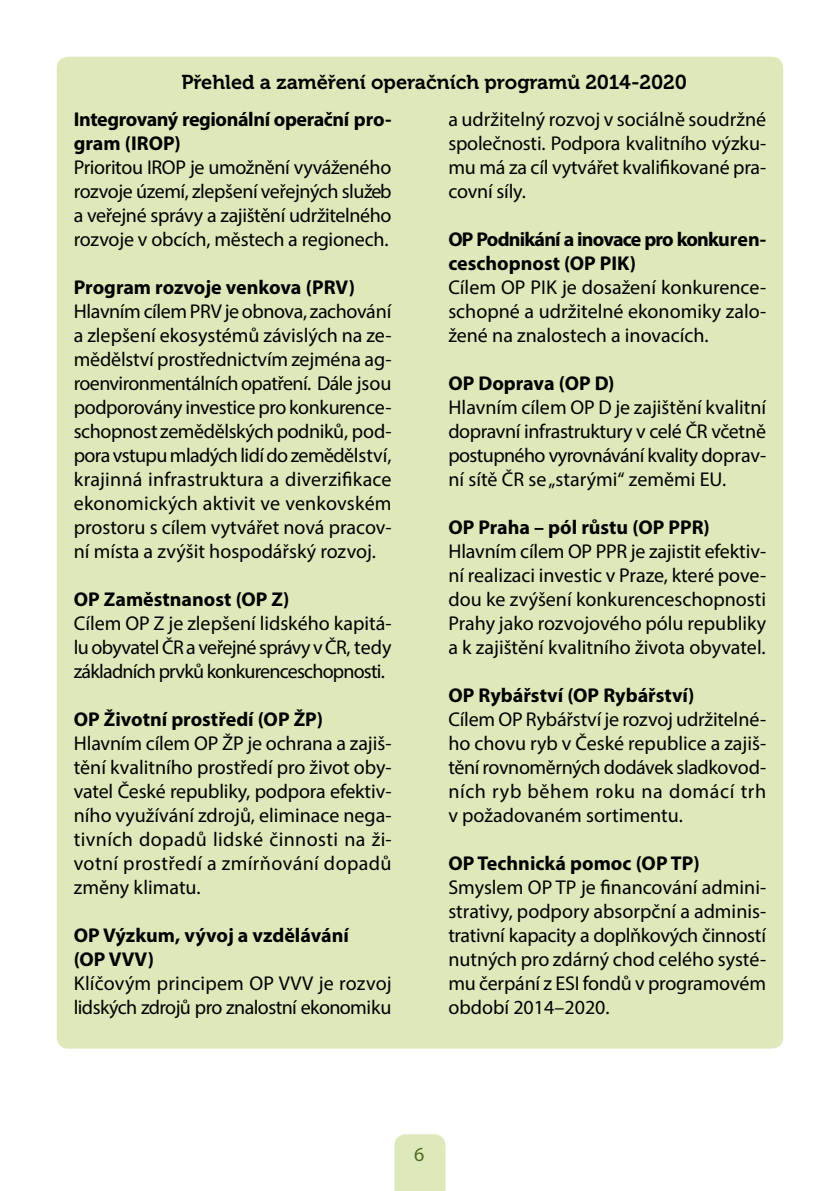
<style>
.page{position:relative;width:840px;height:1191px;background:#fff}
.page>*{position:absolute;margin:0;border:0;box-sizing:border-box;transform-origin:0 0}
.t1{font:20px/24px "Myriad Pro";color:#000;text-align:justify}
.t2{font:700 20px/24px "Myriad Pro";color:#000}
.t3{font:20px/24px "Myriad Pro";letter-spacing:-.025em;color:#000}
.t4{font:700 20px/24px "Myriad Pro";letter-spacing:-.04em;color:#000}
.t5{font:700 20px/24px "Myriad Pro";letter-spacing:-.02em;color:#000}
.t6{font:20px "Museo 700";color:#000}
.t7{font:20px "Myriad Pro";color:#516b23}
</style>
<div class="page">
<div style="left:394px;top:1134px;width:51px;height:57px;background:#dde9ba"></div>
<div style="left:57px;top:57px;width:725px;height:991px;background:#dde9ba;border-radius:11px"></div>
<p class="t6" style="left:181px;top:71px;width:507px">Přehled a zaměření operačních programů 2014-2020</p>
<p class="t5" style="left:74px;top:106px;width:319px">Integrovaný regionální operační pro&shy;gram (IROP)</p>
<p class="t1" style="left:74px;top:155px;width:319px">Prioritou IROP je umožnění vyváženého rozvoje území, zlepšení veřejných služeb a veřejné správy a zajištění udržitelného rozvoje v obcích, městech a regionech.</p>
<p class="t2" style="left:74px;top:274px;width:282px">Program rozvoje venkova (PRV)</p>
<p class="t1" style="left:74px;top:299px;width:319px">Hlavním cílem PRV je obnova, zachování a zlepšení ekosystémů závislých na ze&shy;mědělství prostřednictvím zejména ag&shy;roenvironmentálních opatření. Dále jsou podporovány investice pro konkurence&shy;schopnost zemědělských podniků, pod&shy;pora vstupu mladých lidí do zemědělství, krajinná infrastruktura a diverzifikace ekonomických aktivit ve venkovském prostoru s cílem vytvářet nová pracov&shy;ní místa a zvýšit hospodářský rozvoj.</p>
<p class="t2" style="left:74px;top:586px;width:217px">OP Zaměstnanost (OP Z)</p>
<p class="t1" style="left:74px;top:611px;width:319px">Cílem OP Z je zlepšení lidského kapitá&shy;lu obyvatel ČR a veřejné správy v ČR, tedy základních prvků konkurenceschopnosti.</p>
<p class="t2" style="left:74px;top:706px;width:251px">OP Životní prostředí (OP ŽP)</p>
<p class="t1" style="left:74px;top:731px;width:319px">Hlavním cílem OP ŽP je ochrana a zajiš&shy;tění kvalitního prostředí pro život oby&shy;vatel České republiky, podpora efektiv&shy;ního využívání zdrojů, eliminace nega&shy;tivních dopadů lidské činnosti na ži&shy;votní prostředí a zmírňování dopadů změny klimatu.</p>
<p class="t2" style="left:74px;top:922px;width:277px">OP Výzkum, vývoj a vzdělávání (OP VVV)</p>
<p class="t3" style="left:74px;top:971px;width:319px">Klíčovým principem OP VVV je rozvoj lidských zdrojů pro znalostní ekonomiku</p>
<p class="t1" style="left:448px;top:107px;width:319px">a udržitelný rozvoj v sociálně soudržné společnosti. Podpora kvalitního výzku&shy;mu má za cíl vytvářet kvalifikované pra&shy;covní síly.</p>
<p class="t4" style="left:448px;top:226px;width:319px">OP Podnikání a inovace pro konkuren&shy;ceschopnost (OP PIK)</p>
<p class="t1" style="left:448px;top:275px;width:319px">Cílem OP PIK je dosažení konkurence&shy;schopné a udržitelné ekonomiky zalo&shy;žené na znalostech a inovacích.</p>
<p class="t2" style="left:448px;top:370px;width:168px">OP Doprava (OP D)</p>
<p class="t1" style="left:448px;top:395px;width:319px">Hlavním cílem OP D je zajištění kvalitní dopravní infrastruktury v celé ČR včetně postupného vyrovnávání kvality doprav&shy;ní sítě ČR se „starými“ zeměmi EU.</p>
<p class="t2" style="left:448px;top:514px;width:263px">OP Praha – pól růstu (OP PPR)</p>
<p class="t1" style="left:448px;top:539px;width:319px">Hlavním cílem OP PPR je zajistit efektiv&shy;ní realizaci investic v Praze, které pove&shy;dou ke zvýšení konkurenceschopnosti Prahy jako rozvojového pólu republiky a k zajištění kvalitního života obyvatel.</p>
<p class="t2" style="left:448px;top:682px;width:247px">OP Rybářství (OP Rybářství)</p>
<p class="t1" style="left:448px;top:707px;width:319px">Cílem OP Rybářství je rozvoj udržitelné&shy;ho chovu ryb v České republice a zajiš&shy;tění rovnoměrných dodávek sladkovod&shy;ních ryb během roku na domácí trh v požadovaném sortimentu.</p>
<p class="t2" style="left:448px;top:850px;width:253px">OP Technická pomoc (OP TP)</p>
<p class="t1" style="left:448px;top:875px;width:319px">Smyslem OP TP je financování admini&shy;strativy, podpory absorpční a adminis&shy;trativní kapacity a doplňkových činností nutných pro zdárný chod celého systé&shy;mu čerpání z ESI fondů v programovém období 2014–2020.</p>
<p class="t7" style="left:414px;top:1142px;width:12px">6</p>
</div>
